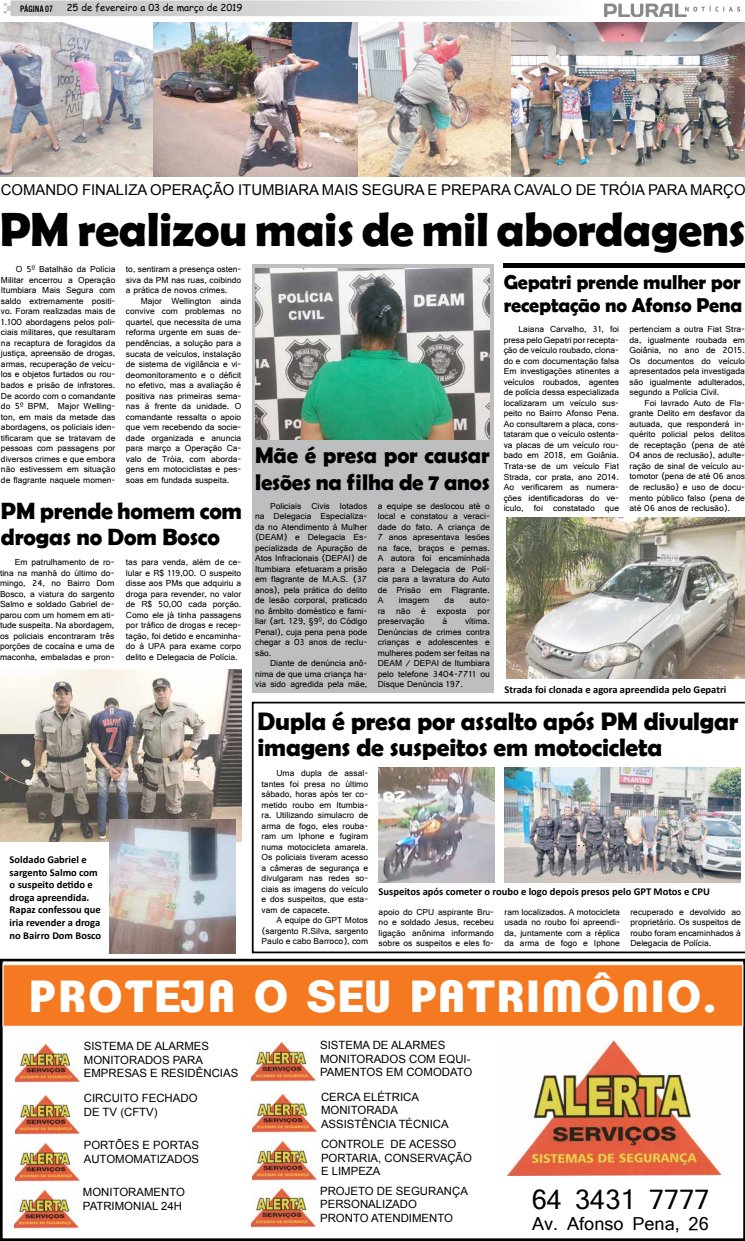
<style>
.page{position:relative;width:745px;height:1241px;background:#fff}
.page>*{position:absolute;margin:0;border:0;box-sizing:border-box;transform-origin:0 0}
.t1{font:700 48.12px "Berlin Sans FB Demi";letter-spacing:-.01em;color:#000}
.t2{font:800 43.75px "Clemente P Dao";letter-spacing:.05em;color:#fff}
.t3{font:26.25px "Mangal";color:#000}
.t4{font:700 25.38px/26.2px "Berlin Sans FB Demi";letter-spacing:-.01em;color:#000}
.t5{font:700 23.62px/26.2px "Berlin Sans FB Demi";letter-spacing:-.01em;color:#000}
.t6{font:700 22.75px/26.2px "Berlin Sans FB Demi";letter-spacing:-.01em;color:#000}
.t7{font:700 20.12px/22.8px "Berlin Sans FB Demi";letter-spacing:-.01em;color:#000}
.t8{font:17.5px "Mangal";color:#000}
.t9{font:14.88px "Arial";color:#000}
.t10{font:11.38px/13.7px "Arial";color:#000}
.t11{font:700 10.5px/12.6px "Calibri";color:#000}
.t12{font:9.62px "Comic Sans MS";color:#000}
.t13{font:9.62px "U.S.101";color:#000}
.t14{font:9.19px/10.5px "Gautami";color:#000;text-align:justify}
</style>
<div class="page">
<div style="left:252px;top:264px;width:241px;height:428px;background:#bcbec0"></div>
<img style="left:604px;top:3px;width:135px;height:14px">
<svg style="left:0;top:0;width:533px;height:16px;background:#d9dadb"></svg>
<svg style="left:0;top:958px;width:744px;height:282px"></svg>
<div style="left:3px;top:964px;width:739px;height:62px;background:#f47920;border:1px solid #fff"></div>
<img style="left:503px;top:1032px;width:233px;height:143px">
<img style="left:16px;top:1042px;width:63px;height:40px">
<img style="left:16px;top:1094px;width:63px;height:39px">
<img style="left:252px;top:1041px;width:63px;height:39px">
<img style="left:252px;top:1093px;width:64px;height:39px">
<img style="left:16px;top:1141px;width:63px;height:40px">
<img style="left:252px;top:1140px;width:64px;height:39px">
<img style="left:15px;top:1188px;width:63px;height:39px">
<img style="left:252px;top:1187px;width:63px;height:39px">
<img style="left:1px;top:23px;width:743px;height:153px">
<img style="left:0;top:669px;width:241px;height:172px">
<img style="left:109px;top:819px;width:126px;height:134px">
<svg style="left:252px;top:701px;width:492px;height:252px"></svg>
<img style="left:504px;top:767px;width:236px;height:115px">
<img style="left:378px;top:767px;width:115px;height:115px">
<img style="left:255px;top:268px;width:234px;height:171px">
<hr style="left:503px;top:264px;width:241px;height:4px;background:#000">
<img style="left:506px;top:517px;width:238px;height:161px">
<p class="t13" style="left:20px;top:3px;width:35px">PÁGINA 07</p>
<p class="t12" style="left:67px;top:1px;width:177px">25 de fevereiro a 03 de março de 2019</p>
<h3 class="t9" style="left:1px;top:180px;width:746px">COMANDO FINALIZA OPERAÇÃO ITUMBIARA MAIS SEGURA E PREPARA CAVALO DE TRÓIA PARA MARÇO</h3>
<h1 class="t1" style="left:-1px;top:201px;width:747px">PM realizou mais de mil abordagens</h1>
<p class="t14" style="left:1px;top:264px;width:116px;text-indent:15px">O 5º Batalhão da Polícia Militar encerrou a Operação Itumbiara Mais Segura com saldo extremamente positi&shy;vo. Foram realizadas mais de 1.100 abordagens pelos poli&shy;ciais militares, que resultaram na recaptura de foragidos da justiça, apreensão de drogas, armas, recuperação de veícu&shy;los e objetos furtados ou rou&shy;bados e prisão de infratores.<br>De acordo com o comandante do 5º BPM, Major Welling&shy;ton, em mais da metade das abordagens, os policiais iden&shy;tificaram que se tratavam de pessoas com passagens por diversos crimes e que embora não estivessem em situação de flagrante naquele momen-</p>
<p class="t14" style="left:126px;top:264px;width:117px">to, sentiram a presença osten&shy;siva da PM nas ruas, coibindo a prática de novos crimes.</p>
<p class="t14" style="left:126px;top:295px;width:117px;text-indent:15px">Major Wellington ainda convive com problemas no quartel, que necessita de uma reforma urgente em suas de&shy;pendências, a solução para a sucata de veículos, instalação de sistema de vigilância e vi&shy;deomonitoramento e o déficit no efetivo, mas a avaliação é positiva nas primeiras sema&shy;nas à frente da unidade. O comandante ressalta o apoio que vem recebendo da socie&shy;dade organizada e anuncia para março a Operação Ca&shy;valo de Tróia, com aborda&shy;gens em motociclistas e pes&shy;soas em fundada suspeita.</p>
<h3 class="t5" style="left:1px;top:497px;width:243px">PM prende homem com drogas no Dom Bosco</h3>
<p class="t14" style="left:0;top:556px;width:116px;text-indent:15px">Em patrulhamento de ro&shy;tina na manhã do último do&shy;mingo, 24, no Bairro Dom Bosco, a viatura do sargento Salmo e soldado Gabriel de&shy;parou com um homem em ati&shy;tude suspeita. Na abordagem, os policiais encontraram três porções de cocaína e uma de maconha, embaladas e pron-</p>
<p class="t14" style="left:126px;top:556px;width:117px">tas para venda, além de ce&shy;lular e R$ 119,00. O suspeito disse aos PMs que adquiriu a droga para revender, no valor de R$ 50,00 cada porção.<br>Como ele já tinha passagens por tráfico de drogas e recep&shy;tação, foi detido e encaminha&shy;do à UPA para exame corpo delito e Delegacia de Polícia.</p>
<p class="t11" style="left:10px;top:853px;width:93px">Soldado Gabriel e sargento Salmo com o suspeito detido e droga apreendida.<br>Rapaz confessou que iria revender a droga no Bairro Dom Bosco</p>
<h3 class="t6" style="left:255px;top:442px;width:236px">Mãe é presa por causar lesões na filha de 7 anos</h3>
<p class="t14" style="left:255px;top:500px;width:113px;text-indent:15px">Policiais Civis lotados na Delegacia Especializa&shy;da no Atendimento à Mulher (DEAM) e Delegacia Es&shy;pecializada de Apuração de Atos Infracionais (DEPAI) de Itumbiara efetuaram a prisão em flagrante de M.A.S. (37 anos), pela prática do delito de lesão corporal, praticado no âmbito doméstico e fami&shy;liar (art. 129, §9º, do Código Penal), cuja pena pena pode chegar a 03 anos de reclu&shy;são.</p>
<p class="t14" style="left:255px;top:657px;width:113px;text-indent:15px">Diante de denúncia anô&shy;nima de que uma criança ha&shy;via sido agredida pela mãe,</p>
<p class="t14" style="left:377px;top:500px;width:113px">a equipe se deslocou até o local e constatou a veraci&shy;dade do fato. A criança de 7 anos apresentava lesões na face, braços e pernas.<br>A autora foi encaminhada para a Delegacia de Polí&shy;cia para a lavratura do Auto de Prisão em Flagrante.<br>A</p>
<p class="t14" style="left:398px;top:594px;width:32px">imagem</p>
<p class="t14" style="left:444px;top:594px;width:11px">da</p>
<p class="t14" style="left:377px;top:594px;width:113px;text-indent:92px">auto&shy;ra não é exposta por preservação</p>
<p class="t14" style="left:377px;top:615px;width:113px;text-indent:87px">vítima.<br>Denúncias de crimes contra crianças e adolescentes e mulheres podem ser feitas na DEAM / DEPAI de Itumbiara pelo telefone 3404-7711 ou Disque Denúncia 197.</p>
<p class="t14" style="left:442px;top:615px;width:6px">à</p>
<h3 class="t7" style="left:503px;top:271px;width:240px">Gepatri prende mulher por receptação no Afonso Pena</h3>
<p class="t14" style="left:503px;top:324px;width:117px;text-indent:15px">Laiana Carvalho, 31, foi presa pelo Gepatri por recepta&shy;ção de veículo roubado, clona&shy;do e com documentação falsa Em investigações atinentes a veículos roubados, agentes de polícia dessa especializada localizaram um veículo sus&shy;peito no Bairro Afonso Pena.<br>Ao consultarem a placa, cons&shy;tataram que o veículo ostenta&shy;va placas de um veículo rou&shy;bado em 2018, em Goiânia.<br>Trata-se de um veículo Fiat Strada, cor prata, ano 2014.<br>Ao verificarem as numera&shy;ções identificadoras do ve&shy;ículo, foi constatado que</p>
<p class="t14" style="left:629px;top:324px;width:117px">pertenciam a outra Fiat Stra&shy;da, igualmente roubada em Goiânia, no ano de 2015.<br>Os documentos do veículo apresentados pela investigada são igualmente adulterados, segundo a Polícia Civil.</p>
<p class="t14" style="left:629px;top:397px;width:117px;text-indent:15px">Foi lavrado Auto de Fla&shy;grante Delito em desfavor da autuada, que responderá in&shy;quérito policial pelos delitos de receptação (pena de até 04 anos de reclusão), adulte&shy;ração de sinal de veículo au&shy;tomotor (pena de até 06 anos de reclusão) e uso de docu&shy;mento público falso (pena de até 06 anos de reclusão).</p>
<p class="t11" style="left:504px;top:683px;width:223px">Strada foi clonada e agora apreendida pelo Gepatri</p>
<h3 class="t4" style="left:257px;top:707px;width:482px">Dupla é presa por assalto após PM divulgar imagens de suspeitos em motocicleta</h3>
<p class="t14" style="left:261px;top:767px;width:108px;text-indent:15px">Uma dupla de assal&shy;tantes foi presa no último sábado, horas após ter co&shy;metido roubo em Itumbia&shy;ra. Utilizando simulacro de arma de fogo, eles rouba&shy;ram um Iphone e fugiram numa motocicleta amarela.<br>Os policiais tiveram acesso a câmeras de segurança e divulgaram nas redes so&shy;ciais as imagens do veículo e dos suspeitos, que esta&shy;vam de capacete.</p>
<p class="t14" style="left:261px;top:914px;width:108px;text-indent:15px">A equipe do GPT Motos (sargento R.Silva, sargento Paulo e cabo Barroco), com</p>
<p class="t11" style="left:378px;top:885px;width:332px">Suspeitos após cometer o roubo e logo depois presos pelo GPT Motos e CPU</p>
<p class="t14" style="left:378px;top:906px;width:117px">apoio do CPU aspirante Bru&shy;no e soldado Jesus, recebeu ligação anônima informando sobre os suspeitos e eles fo-</p>
<p class="t14" style="left:504px;top:906px;width:117px">ram localizados. A motocicleta usada no roubo foi apreendi&shy;da, juntamente com a réplica da arma de fogo e Iphone</p>
<p class="t14" style="left:630px;top:906px;width:112px">recuperado e devolvido ao proprietário. Os suspeitos de roubo foram encaminhados à Delegacia de Polícia.</p>
<h2 class="t2" style="left:29px;top:969px;width:688px">PROTEJA O SEU PATRIMÔNIO.</h2>
<p class="t10" style="left:84px;top:1039px;width:156px">SISTEMA DE ALARMES<br>MONITORADOS PARA<br>EMPRESAS E RESIDÊNCIAS</p>
<p class="t10" style="left:84px;top:1090px;width:115px">CIRCUITO FECHADO<br>DE TV (CFTV)</p>
<p class="t10" style="left:320px;top:1037px;width:154px">SISTEMA DE ALARMES<br>MONITORADOS COM EQUI-<br>PAMENTOS EM COMODATO</p>
<p class="t10" style="left:321px;top:1089px;width:129px">CERCA ELÉTRICA<br>MONITORADA<br>ASSISTÊNCIA TÉCNICA</p>
<p class="t10" style="left:84px;top:1138px;width:117px">PORTÕES E PORTAS<br>AUTOMOMATIZADOS</p>
<p class="t10" style="left:321px;top:1136px;width:152px">CONTROLE DE ACESSO<br>PORTARIA, CONSERVAÇÃO<br>E LIMPEZA</p>
<p class="t10" style="left:83px;top:1185px;width:103px">MONITORAMENTO<br>PATRIMONIAL 24H</p>
<p class="t10" style="left:320px;top:1183px;width:149px">PROJETO DE SEGURANÇA<br>PERSONALIZADO<br>PRONTO ATENDIMENTO</p>
<h3 class="t3" style="left:531px;top:1184px;width:179px">64 3431 7777</h3>
<h3 class="t8" style="left:531px;top:1213px;width:178px">Av. Afonso Pena, 26</h3>
</div>
